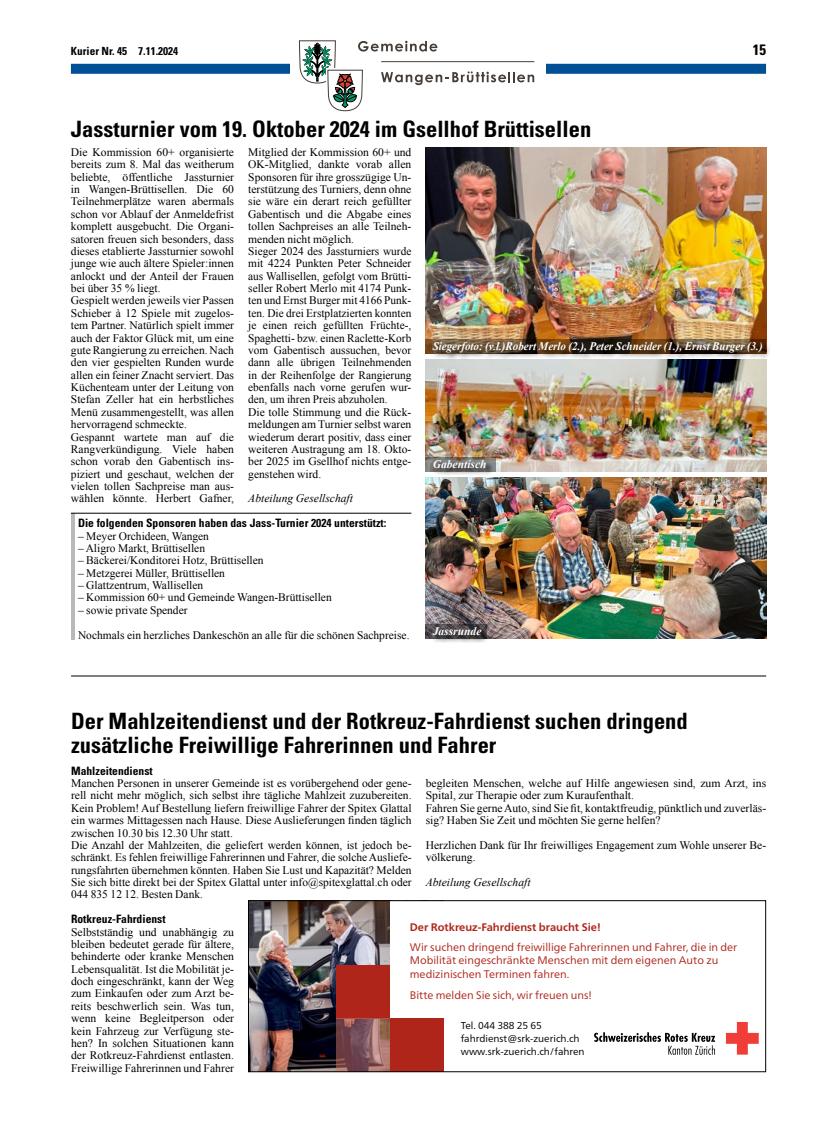
<style>
.page{position:relative;width:837px;height:1134px;background:#fff}
.page>*{position:absolute;margin:0;border:0;box-sizing:border-box;transform-origin:0 0}
.Titel{font:700 condensed 22.5px/23.8px "Univers LT Pro";color:#000}
.t1{font:700 condensed 15px "Univers LT Pro";color:#000}
.Lauftext{font:11.5px/12.4px "Times New Roman";color:#000;text-align:justify}
.Lead{font:700 condensed 11.5px "Univers LT Pro";color:#000}
.LT_kursiv{font:italic 700 11.5px "Times New Roman";color:#fff;scale:.95 1}
.LT_kursiv-2{font:italic 11.5px "Times New Roman";color:#000}
.Lauftext-2{font:italic 11.5px "Times New Roman";color:#000}
.LT_kursiv-3{font:italic 700 11.5px "Times New Roman";color:#fff}
.t2{font:700 condensed 11.25px "Univers LT Pro";color:#000}
.t3{font:11px/19.6px "Frutiger Neue LT Pro";color:#af251a}
.t4{font:10px/13px "Frutiger Neue LT Pro";color:#000}
.s1{font-weight:700}
</style>
<div class="page">
<div style="left:71px;top:64px;width:694px;height:10px;background:#004f97"></div>
<div style="left:291px;top:30px;width:255px;height:88px;background:#fff"></div>
<svg style="left:298px;top:40px;width:236px;height:71px"></svg>
<img style="left:425px;top:147px;width:340px;height:192px">
<img style="left:425px;top:359px;width:340px;height:112px">
<img style="left:425px;top:478px;width:340px;height:160px">
<hr style="left:71px;top:514px;width:3px;height:126px;background:#bab9b8">
<hr style="left:71px;top:513px;width:340px;height:1px;background:#000">
<svg style="left:425px;top:457px;width:70px;height:14px"></svg>
<svg style="left:425px;top:624px;width:62px;height:14px"></svg>
<svg style="left:425px;top:339px;width:340px;height:15px"></svg>
<svg style="left:431px;top:458px;width:63px;height:17px"></svg>
<svg style="left:431px;top:341px;width:338px;height:20px;background:#7b6e60"></svg>
<svg style="left:431px;top:625px;width:58px;height:18px"></svg>
<img style="left:250px;top:902px;width:140px;height:168px">
<div style="left:337px;top:966px;width:53px;height:53px;background:#af251a"></div>
<div style="left:390px;top:1019px;width:53px;height:53px;background:#af251a"></div>
<svg style="left:337px;top:1019px;width:53px;height:51px;background:#885b5d"></svg>
<svg style="left:725px;top:1022px;width:33px;height:33px"></svg>
<svg style="left:594px;top:1032px;width:121px;height:23px"></svg>
<div style="left:248px;top:900px;width:517px;height:172px;border:1px solid #000"></div>
<hr style="left:71px;top:676px;width:695px;height:1px;background:#000">
<p class="t2" style="left:71px;top:44px;width:109px">Kurier Nr. 45 7.11.2024</p>
<h2 class="t1" style="left:752px;top:41px;width:15px">15</h2>
<p class="Titel" style="left:71px;top:117px;width:521px">Jassturnier vom 19. Oktober 2024 im Gsellhof Brüttisellen</p>
<p class="Lauftext" style="left:71px;top:146px;width:165px">Die Kommission 60+ organisierte bereits zum 8. Mal das weitherum beliebte, öffentliche Jassturnier in Wangen-Brüttisellen. Die 60<br>Teilnehmerplätze waren abermals schon vor Ablauf der Anmeldefrist komplett ausgebucht. Die Organi&shy;satoren freuen sich besonders, dass dieses etablierte Jassturnier sowohl junge wie auch ältere Spieler:innen anlockt und der Anteil der Frauen bei über 35 % liegt.</p>
<p class="Lauftext" style="left:71px;top:294px;width:165px">Gespielt werden jeweils vier Passen Schieber à 12 Spiele mit zugelos&shy;tem Partner. Natürlich spielt immer auch der Faktor Glück mit, um eine gute Rangierung zu erreichen. Nach den vier gespielten Runden wurde allen ein feiner Znacht serviert. Das Küchenteam unter der Leitung von Stefan Zeller hat ein herbstliches Menü zusammengestellt, was allen hervorragend schmeckte.</p>
<p class="Lauftext" style="left:71px;top:430px;width:164px">Gespannt wartete man auf die Rangverkündigung. Viele haben schon vorab den Gabentisch ins&shy;piziert und geschaut, welchen der vielen tollen Sachpreise man aus&shy;wählen könnte. Herbert Gafner,</p>
<p class="Lauftext" style="left:248px;top:146px;width:165px">Mitglied der Kommission 60+ und OK-Mitglied, dankte vorab allen Sponsoren für ihre grosszügige Un&shy;terstützung des Turniers, denn ohne sie wäre ein derart reich gefüllter Gabentisch und die Abgabe eines tollen Sachpreises an alle Teilneh&shy;menden nicht möglich.</p>
<p class="Lauftext" style="left:248px;top:245px;width:165px">Sieger 2024 des Jassturniers wurde mit 4224 Punkten Peter Schneider aus Wallisellen, gefolgt vom Brütti&shy;seller Robert Merlo mit 4174 Punk&shy;ten und Ernst Burger mit 4166 Punk&shy;ten. Die drei Erstplatzierten konnten je einen reich gefüllten Früchte-, Spaghetti- bzw. einen Raclette-Korb vom Gabentisch aussuchen, bevor dann alle übrigen Teilnehmenden in der Reihenfolge der Rangierung ebenfalls nach vorne gerufen wur&shy;den, um ihren Preis abzuholen.</p>
<p class="Lauftext" style="left:248px;top:406px;width:164px">Die tolle Stimmung und die Rück&shy;meldungen am Turnier selbst waren wiederum derart positiv, dass einer weiteren Austragung am 18. Okto&shy;ber 2025 im Gsellhof nichts entge&shy;genstehen wird.</p>
<p class="LT_kursiv-2" style="left:248px;top:491px;width:106px">Abteilung Gesellschaft</p>
<p class="Lead" style="left:78px;top:516px;width:310px">Die folgenden Sponsoren haben das Jass-Turnier 2024 unterstützt:</p>
<p class="Lauftext" style="left:78px;top:529px;width:132px">– Meyer Orchideen, Wangen</p>
<p class="Lauftext" style="left:78px;top:542px;width:128px">– Aligro Markt, Brüttisellen</p>
<p class="Lauftext" style="left:78px;top:554px;width:187px">– Bäckerei/Konditorei Hotz, Brüttisellen</p>
<p class="Lauftext" style="left:78px;top:566px;width:148px">– Metzgerei Müller, Brüttisellen</p>
<p class="Lauftext" style="left:78px;top:579px;width:127px">– Glattzentrum, Wallisellen</p>
<p class="Lauftext" style="left:78px;top:591px;width:255px">– Kommission 60+ und Gemeinde Wangen-Brüttisellen</p>
<p class="Lauftext" style="left:78px;top:604px;width:111px">– sowie private Spender</p>
<p class="Lauftext" style="left:78px;top:628px;width:333px">Nochmals ein herzliches Dankeschön an alle für die schönen Sachpreise.</p>
<p class="LT_kursiv" style="left:432px;top:338px;width:349px">Siegerfoto: (v.l.)Robert Merlo (2.), Peter Schneider (1.), Ernst Burger (3.)</p>
<p class="LT_kursiv-3" style="left:432px;top:456px;width:55px">Gabentisch</p>
<p class="LT_kursiv-3" style="left:432px;top:623px;width:50px">Jassrunde</p>
<p class="Titel" style="left:71px;top:709px;width:618px">Der Mahlzeitendienst und der Rotkreuz-Fahrdienst suchen dringend zusätzliche Freiwillige Fahrerinnen und Fahrer</p>
<p class="Lead" style="left:71px;top:763px;width:83px">Mahlzeitendienst</p>
<p class="Lauftext" style="left:71px;top:777px;width:342px">Manchen Personen in unserer Gemeinde ist es vorübergehend oder gene&shy;rell nicht mehr möglich, sich selbst ihre tägliche Mahlzeit zuzubereiten.<br>Kein Problem! Auf Bestellung liefern freiwillige Fahrer der Spitex Glattal ein warmes Mittagessen nach Hause. Diese Auslieferungen finden täglich zwischen 10.30 bis 12.30 Uhr statt.</p>
<p class="Lauftext" style="left:71px;top:839px;width:342px">Die Anzahl der Mahlzeiten, die geliefert werden können, ist jedoch be&shy;schränkt. Es fehlen freiwillige Fahrerinnen und Fahrer, die solche Ausliefe&shy;rungsfahrten übernehmen könnten. Haben Sie Lust und Kapazität? Melden Sie sich bitte direkt bei der Spitex Glattal unter info@spitexglattal.ch oder 044 835 12 12. Besten Dank.</p>
<p class="Lead" style="left:71px;top:912px;width:96px">Rotkreuz-Fahrdienst</p>
<p class="Lauftext" style="left:71px;top:925px;width:164px">Selbstständig und unabhängig zu bleiben bedeutet gerade für ältere, behinderte oder kranke Menschen Lebensqualität. Ist die Mobilität je&shy;doch eingeschränkt, kann der Weg zum Einkaufen oder zum Arzt be&shy;reits beschwerlich sein. Was tun, wenn keine Begleitperson oder kein Fahrzeug zur Verfügung ste&shy;hen? In solchen Situationen kann der Rotkreuz-Fahrdienst entlasten.<br>Freiwillige Fahrerinnen und Fahrer</p>
<p class="Lauftext" style="left:425px;top:777px;width:342px">begleiten Menschen, welche auf Hilfe angewiesen sind, zum Arzt, ins<br>Spital, zur Therapie oder zum Kuraufenthalt.</p>
<p class="Lauftext" style="left:425px;top:802px;width:342px">Fahren Sie gerne Auto, sind Sie fit, kontaktfreudig, pünktlich und zuverläs&shy;sig? Haben Sie Zeit und möchten Sie gerne helfen?</p>
<p class="Lauftext" style="left:425px;top:839px;width:342px">Herzlichen Dank für Ihr freiwilliges Engagement zum Wohle unserer Be&shy;völkerung.</p>
<p class="Lauftext-2" style="left:425px;top:874px;width:106px">Abteilung Gesellschaft</p>
<p class="t3" style="left:409px;top:917px;width:329px"><span class="s1">Der Rotkreuz-Fahrdienst braucht Sie!<br></span>Wir suchen dringend freiwillige Fahrerinnen und Fahrer, die in der</p>
<p class="t3" style="left:409px;top:953px;width:310px;line-height:14px">Mobilität eingeschränkte Menschen mit dem eigenen Auto zu medizinischen Terminen fahren.</p>
<p class="t3" style="left:409px;top:986px;width:183px">Bitte melden Sie sich, wir freuen uns!</p>
<p class="t4" style="left:460px;top:1018px;width:125px">Tel. 044 388 25 65 fahrdienst@srk-zuerich.ch www.srk-zuerich.ch/fahren</p>
</div>
